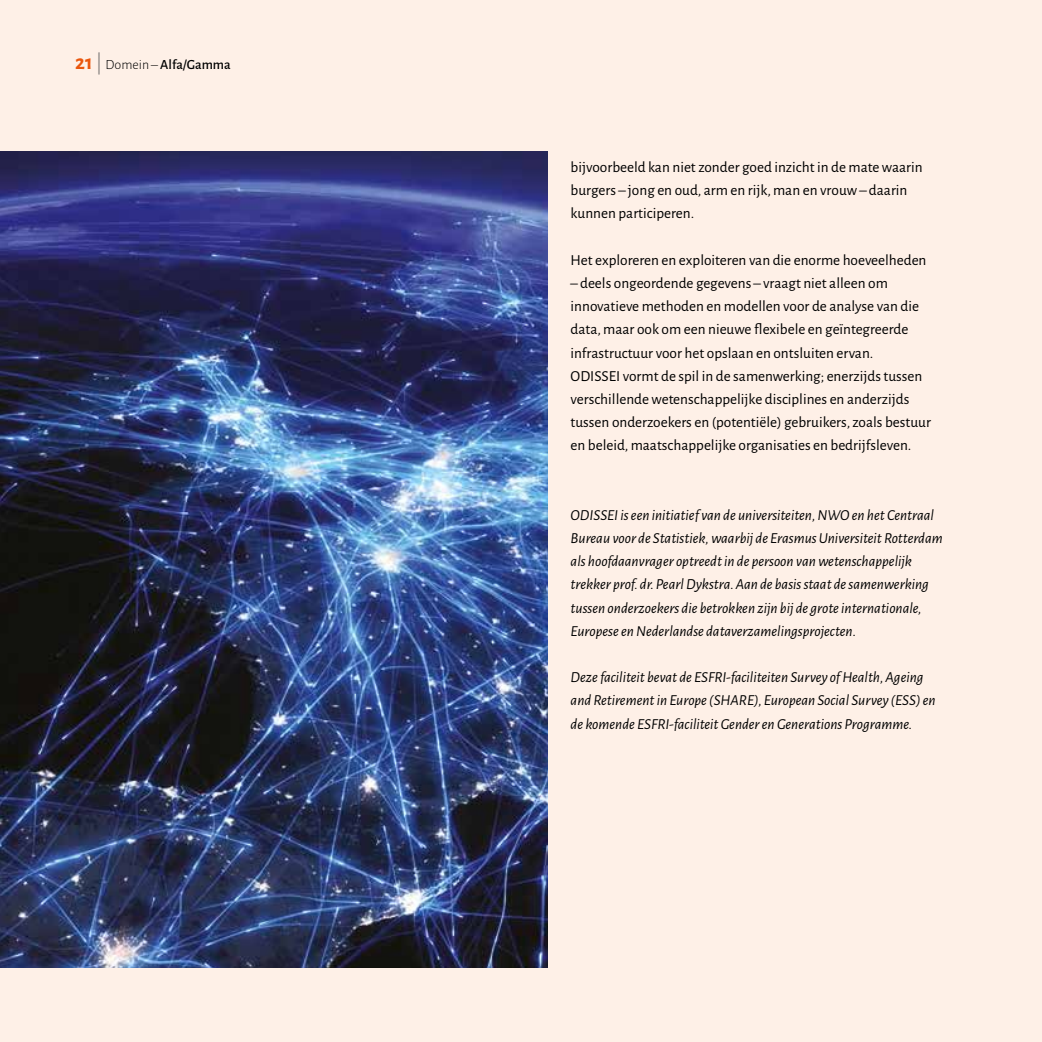
<style>
.page{position:relative;width:1042px;height:1042px;background:#fef0e7}
.page>*{position:absolute;margin:0;border:0;box-sizing:border-box;transform-origin:0 0}
.t1{font:15.4px/23.1px "Alegreya Sans";color:#000}
.t2{font:italic 15.4px/23.1px "Alegreya Sans";color:#000}
.t3{font:500 14px "Alegreya Sans";color:#000}
.s1{font-weight:700;font-size:21px;color:#ea560d}
.s2{font-weight:300;font-size:21px;color:#646363}
.s3{font-weight:300}
</style>
<div class="page">
<img style="left:0;top:151px;width:547px;height:816px">
<p class="t3" style="left:75px;top:55px;width:157px"><span class="s1">21</span><span class="s2">|</span> <span class="s3">Domein –</span> Alfa/Gamma</p>
<p class="t1" style="left:570px;top:155px;width:354px">bijvoorbeeld kan niet zonder goed inzicht in de mate waarin burgers – jong en oud, arm en rijk, man en vrouw – daarin kunnen participeren.</p>
<p class="t1" style="left:570px;top:248px;width:357px">Het exploreren en exploiteren van die enorme hoeveelheden</p>
<p class="t1" style="left:570px;top:271px;width:362px">– deels ongeordende gegevens – vraagt niet alleen om innovatieve methoden en modellen voor de analyse van die data, maar ook om een nieuwe flexibele en geïntegreerde infrastructuur voor het opslaan en ontsluiten ervan.<br>ODISSEI vormt de spil in de samenwerking; enerzijds tussen verschillende wetenschappelijke disciplines en anderzijds tussen onderzoekers en (potentiële) gebruikers, zoals bestuur en beleid, maatschappelijke organisaties en bedrijfsleven.</p>
<p class="t2" style="left:570px;top:503px;width:374px">ODISSEI is een initiatief van de universiteiten, NWO en het Centraal Bureau voor de Statistiek, waarbij de Erasmus Universiteit Rotterdam als hoofdaanvrager optreedt in de persoon van wetenschappelijk trekker prof. dr. Pearl Dykstra. Aan de basis staat de samenwerking tussen onderzoekers die betrokken zijn bij de grote internationale, Europese en Nederlandse dataverzamelingsprojecten.</p>
<p class="t2" style="left:570px;top:665px;width:366px">Deze faciliteit bevat de ESFRI-faciliteiten Survey of Health, Ageing and Retirement in Europe (SHARE), European Social Survey (ESS) en de komende ESFRI-faciliteit Gender en Generations Programme.</p>
</div>
